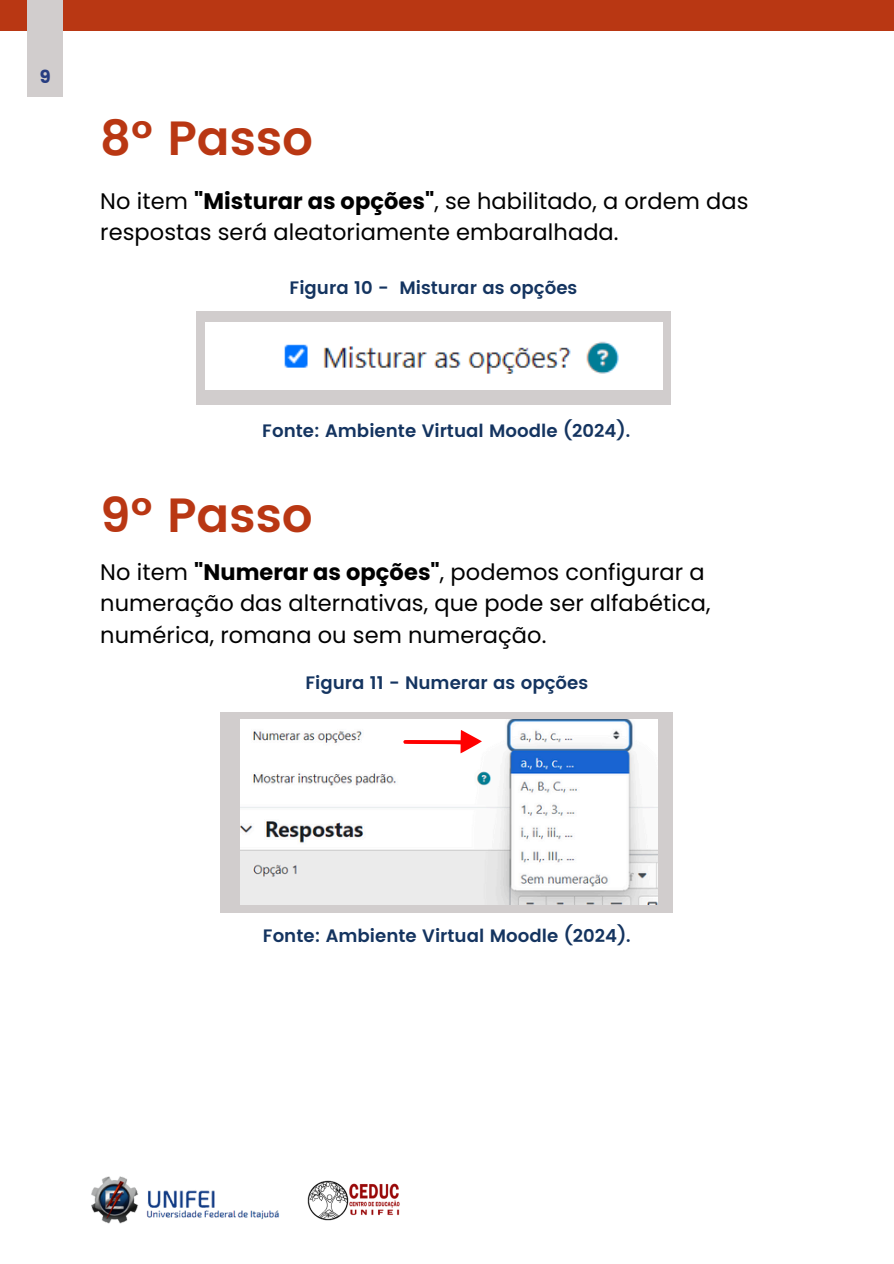
<style>
.page{position:relative;width:894px;height:1264px;background:#fff}
.page>*{position:absolute;margin:0;border:0;box-sizing:border-box;transform-origin:0 0}
.t1{font:600 48px "Poppins";color:#b93713}
.t2{font:22.5px/31.5px "Poppins";letter-spacing:.005em;color:#000}
.t3{font:600 18px "Poppins";color:#143460}
.t4{font:18px "Poppins";color:#273d81}
.s1{font-weight:700}
</style>
<div class="page">
<div style="left:0;top:0;width:893px;height:31px;background:#b93713"></div>
<div style="left:27px;top:0;width:36px;height:97px;background:#d1cdcd"></div>
<img style="left:91px;top:1176px;width:188px;height:48px">
<img style="left:307px;top:1180px;width:93px;height:40px">
<div style="left:196px;top:312px;width:474px;height:93px;background:#d1cdcd"></div>
<img style="left:205px;top:322px;width:457px;height:67px">
<div style="left:220px;top:712px;width:453px;height:200px;background:#d1cdcd"></div>
<img style="left:241px;top:720px;width:416px;height:184px">
<svg style="left:403px;top:730px;width:79px;height:23px;background:#fbb"></svg>
<p class="t4" style="left:39px;top:66px;width:13px">9</p>
<h1 class="t1" style="left:100px;top:111px;width:214px">8º Passo</h1>
<h2 class="t2" style="left:100px;top:185px;width:649px">No item <span class="s1">"Misturar as opções"</span>, se habilitado, a ordem das respostas será aleatoriamente embaralhada.</h2>
<p class="t3" style="left:289px;top:278px;width:289px">Figura 10 - Misturar as opções</p>
<p class="t3" style="left:262px;top:420px;width:369px">Fonte: Ambiente Virtual Moodle (2024).</p>
<p class="t1" style="left:100px;top:487px;width:214px">9º Passo</p>
<p class="t2" style="left:100px;top:556px;width:611px">No item <span class="s1">"Numerar as opções"</span>, podemos configurar a numeração das alternativas, que pode ser alfabética, numérica, romana ou sem numeração.</p>
<p class="t3" style="left:305px;top:672px;width:284px">Figura 11 - Numerar as opções</p>
<p class="t3" style="left:263px;top:925px;width:369px">Fonte: Ambiente Virtual Moodle (2024).</p>
</div>
